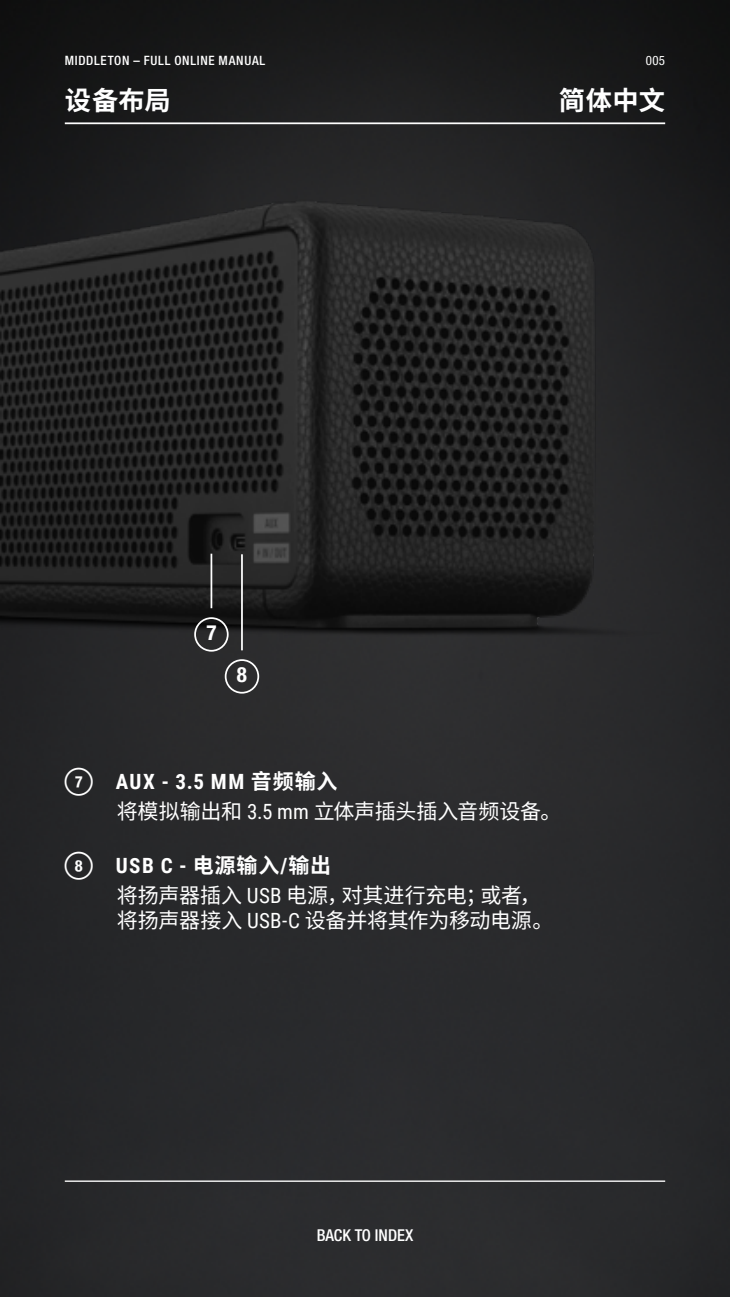
<style>
.page{position:relative;width:730px;height:1297px;background:#fff}
.page>*{position:absolute;margin:0;border:0;box-sizing:border-box;transform-origin:0 0}
.t1{font:700 26.25px "Noto Sans CJ Ksc";letter-spacing:.01em;color:#fff}
.t2{font:21px/24.5px "Noto Sans CJ Ksc";letter-spacing:-.01em;color:#fff}
.t3{font:700 21px "Roboto Condensed";letter-spacing:.07em;color:#fff}
.t4{font:700 condensed 21px "Helvetica Neue LTW1 G";color:#fff}
.t5{font:500 condensed 16.45px "Helvetica Neue LTW1 G";color:#fff}
.t6{font:500 condensed 12.95px "Helvetica Neue LTW1 G";letter-spacing:.055em;color:#fff}
.t7{font:condensed 12.95px "Helvetica Neue LTW1 G";color:#fff}
.s1{font-family:"Noto Sans CJ Ksc"}
.s2{font-family:"Roboto Condensed"}
</style>
<div class="page">
<img style="left:0;top:0;width:729px;height:1296px">
<img style="left:0;top:176px;width:722px;height:635px">
<hr style="left:241px;top:554px;width:2px;height:96px;background:#fff">
<div style="left:225px;top:659px;width:34px;height:34px;border:2px solid #fff;border-radius:50%"></div>
<hr style="left:210px;top:553px;width:2px;height:55px;background:#fff">
<div style="left:194px;top:617px;width:34px;height:34px;border:2px solid #fff;border-radius:50%"></div>
<hr style="left:65px;top:122px;width:599px;height:2px;background:#fff">
<hr style="left:65px;top:1180px;width:599px;height:1px;background:#fff">
<svg style="left:65px;top:767px;width:28px;height:28px"></svg>
<svg style="left:65px;top:852px;width:28px;height:28px"></svg>
<p class="t6" style="left:65px;top:52px;width:202px">MIDDLETON – FULL ONLINE MANUAL</p>
<p class="t7" style="left:645px;top:53px;width:21px">005</p>
<p class="t1" style="left:65px;top:85px;width:107px">设备布局</p>
<p class="t1" style="left:558px;top:85px;width:108px">简体中文</p>
<p class="t4" style="left:206px;top:620px;width:12px">7</p>
<p class="t4" style="left:237px;top:662px;width:12px">8</p>
<p class="t3" style="left:116px;top:766px;width:223px">AUX - 3.5 MM <span class="s1">音频输入</span></p>
<p class="t2" style="left:117px;top:799px;width:446px">将模拟输出和 <span class="s2">3.5 mm</span> 立体声插头插入音频设备。</p>
<p class="t3" style="left:116px;top:850px;width:217px">USB C - <span class="s1">电源输入</span>/<span class="s1">输出</span></p>
<p class="t2" style="left:117px;top:883px;width:438px">将扬声器插入 <span class="s2">USB</span> 电源，对其进行充电；或者，将扬声器接入 <span class="s2">USB-C</span> 设备并将其作为移动电源。</p>
<p class="t5" style="left:316px;top:1225px;width:98px">BACK TO INDEX</p>
</div>
